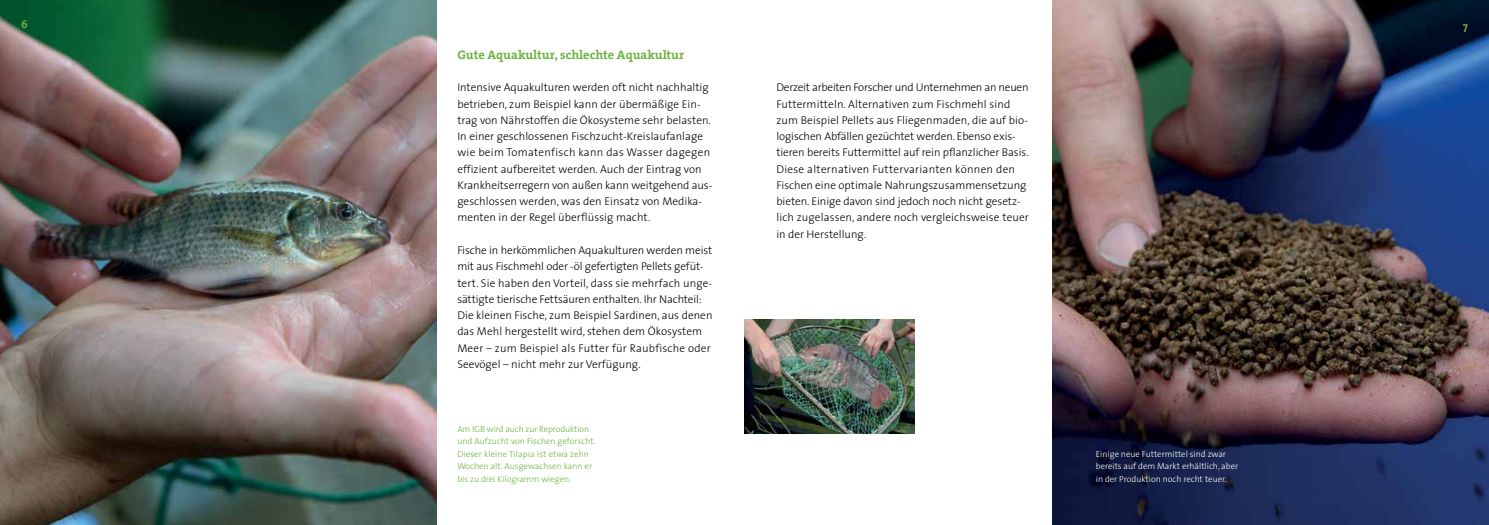
<style>
.page{position:relative;width:1489px;height:525px;background:#fff}
.page>*{position:absolute;margin:0;border:0;box-sizing:border-box;transform-origin:0 0}
.t1{font:700 12.5px "The Serif";color:#6cb33f}
.t2{font:300 11.25px/16.2px "The Sans";letter-spacing:.005em;color:#000}
.t3{font:700 11.25px "The Sans";color:#6cb33f}
.t4{font:300 8.75px/12.5px "The Sans";letter-spacing:.005em;color:#6cb33f}
.t5{font:300 8.75px/12.5px "The Sans";color:#fff}
</style>
<div class="page">
<img style="left:1052px;top:0;width:436px;height:524px">
<img style="left:0;top:0;width:436px;height:524px">
<img style="left:744px;top:319px;width:170px;height:114px">
<p class="t3" style="left:21px;top:14px;width:8px">6</p>
<p class="t3" style="left:1462px;top:16px;width:7px">7</p>
<p class="t1" style="left:457px;top:44px;width:228px">Gute Aquakultur, schlechte Aquakultur</p>
<p class="t2" style="left:457px;top:79px;width:255px">Intensive Aquakulturen werden oft nicht nachhaltig betrieben, zum Beispiel kann der übermäßige Ein&shy;trag von Nährstoffen die Ökosysteme sehr belasten.<br>In einer geschlossenen Fischzucht-Kreislaufanlage wie beim Tomatenfisch kann das Wasser dagegen effizient aufbereitet werden. Auch der Eintrag von Krankheitserregern von außen kann weitgehend aus&shy;geschlossen werden, was den Einsatz von Medika&shy;menten in der Regel überflüssig macht.</p>
<p class="t2" style="left:457px;top:241px;width:257px">Fische in herkömmlichen Aquakulturen werden meist mit aus Fischmehl oder -öl gefertigten Pellets gefüt&shy;tert. Sie haben den Vorteil, dass sie mehrfach unge&shy;sättigte tierische Fettsäuren enthalten. Ihr Nachteil:<br>Die kleinen Fische, zum Beispiel Sardinen, aus denen das Mehl hergestellt wird, stehen dem Ökosystem Meer – zum Beispiel als Futter für Raubfische oder Seevögel – nicht mehr zur Verfügung.</p>
<p class="t4" style="left:457px;top:422px;width:140px">Am IGB wird auch zur Reproduktion und Aufzucht von Fischen geforscht.<br>Dieser kleine Tilapia ist etwa zehn Wochen alt. Ausgewachsen kann er bis zu drei Kilogramm wiegen.</p>
<p class="t2" style="left:776px;top:79px;width:254px">Derzeit arbeiten Forscher und Unternehmen an neuen Futtermitteln. Alternativen zum Fischmehl sind zum Beispiel Pellets aus Fliegenmaden, die auf bio&shy;logischen Abfällen gezüchtet werden. Ebenso exis&shy;tieren bereits Futtermittel auf rein pflanzlicher Basis.<br>Diese alternativen Futtervarianten können den Fischen eine optimale Nahrungszusammensetzung bieten. Einige davon sind jedoch noch nicht gesetz&shy;lich zugelassen, andere noch vergleichsweise teuer in der Herstellung.</p>
<p class="t5" style="left:1095px;top:447px;width:144px">Einige neue Futtermittel sind zwar bereits auf dem Markt erhältlich, aber in der Produktion noch recht teuer.</p>
</div>
